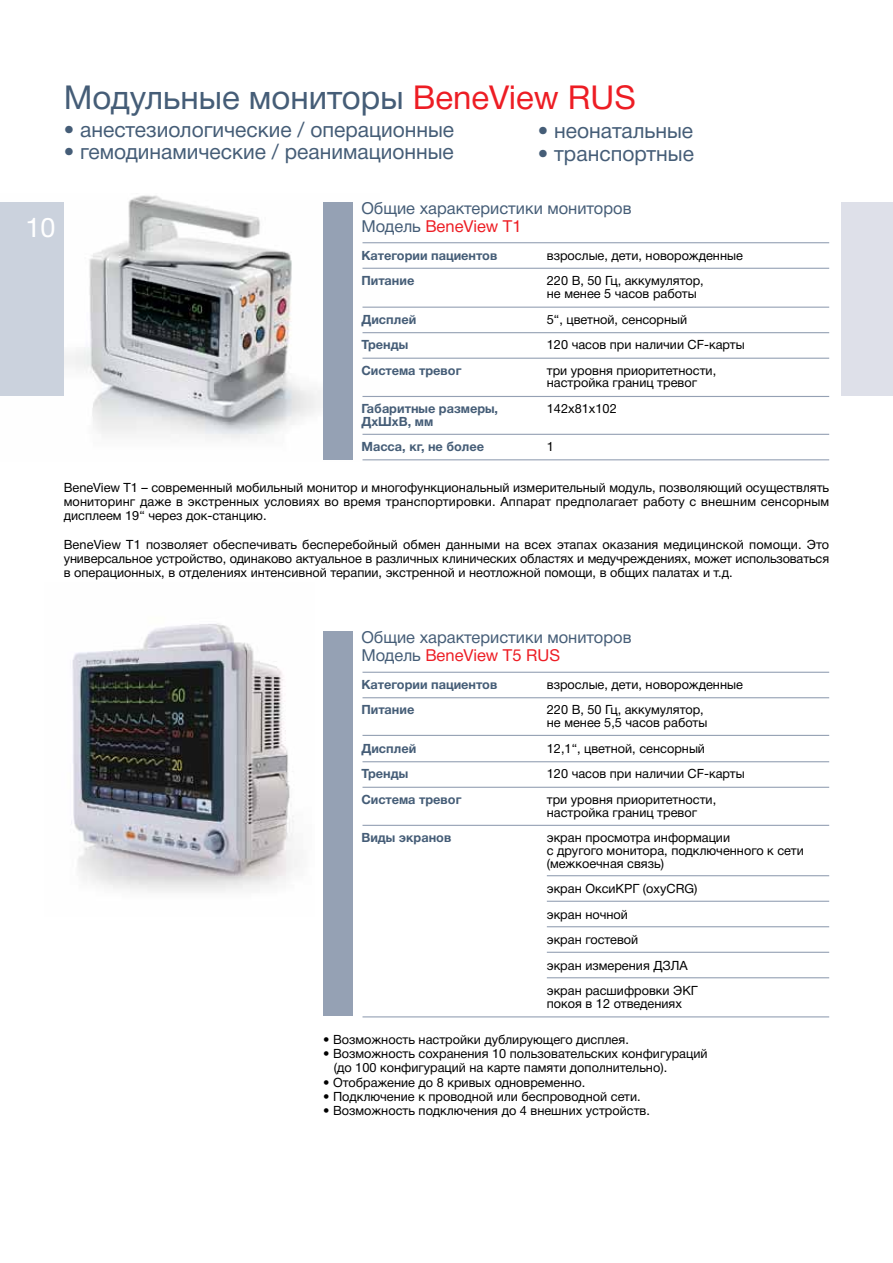
<style>
.page{position:relative;width:893px;height:1263px;background:#fff}
.page>*{position:absolute;margin:0;border:0;box-sizing:border-box;transform-origin:0 0}
.t1{font:33px "Helvetica Neue Cyr";color:#455d77}
.t2{font:27px "Helvetica Neue Cyr";color:#fff}
.t3{font:21px "Helvetica Neue Cyr";color:#455d77}
.t4{font:16.5px/18px "Helvetica Neue Cyr";color:#455d77}
.t5{font:12.75px/25.5px "Helvetica Neue Cyr";color:#000}
.t6{font:700 12.75px/25.5px "Helvetica Neue Cyr";color:#455d77}
.s1{color:#ed1d24}
</style>
<div class="page">
<img style="left:71px;top:623px;width:227px;height:269px">
<img style="left:64px;top:195px;width:316px;height:266px">
<div style="left:0;top:202px;width:64px;height:194px;background:#cbd2dd"></div>
<div style="left:842px;top:202px;width:51px;height:194px;background:#dee0e9"></div>
<hr style="left:362px;top:242px;width:467px;height:1px;background:#95a1b4">
<hr style="left:362px;top:268px;width:467px;height:1px;background:#95a1b4">
<hr style="left:362px;top:307px;width:467px;height:1px;background:#95a1b4">
<hr style="left:362px;top:332px;width:467px;height:1px;background:#95a1b4">
<hr style="left:362px;top:358px;width:467px;height:1px;background:#95a1b4">
<hr style="left:362px;top:396px;width:467px;height:1px;background:#95a1b4">
<div style="left:323px;top:202px;width:30px;height:258px;background:#95a1b4"></div>
<hr style="left:362px;top:672px;width:467px;height:1px;background:#95a1b4">
<hr style="left:362px;top:697px;width:467px;height:1px;background:#95a1b4">
<hr style="left:362px;top:735px;width:467px;height:1px;background:#95a1b4">
<hr style="left:362px;top:761px;width:467px;height:1px;background:#95a1b4">
<hr style="left:362px;top:787px;width:467px;height:1px;background:#95a1b4">
<hr style="left:362px;top:825px;width:467px;height:1px;background:#95a1b4">
<hr style="left:547px;top:875px;width:282px;height:1px;background:#95a1b4">
<hr style="left:547px;top:901px;width:282px;height:1px;background:#95a1b4">
<hr style="left:547px;top:926px;width:282px;height:1px;background:#95a1b4">
<hr style="left:547px;top:952px;width:282px;height:1px;background:#95a1b4">
<hr style="left:547px;top:977px;width:282px;height:1px;background:#95a1b4">
<hr style="left:362px;top:1016px;width:467px;height:1px;background:#95a1b4">
<div style="left:323px;top:631px;width:30px;height:385px;background:#95a1b4"></div>
<hr style="left:362px;top:434px;width:467px;height:1px;background:#95a1b4">
<hr style="left:362px;top:459px;width:467px;height:1px;background:#95a1b4">
<h1 class="t1" style="left:64px;top:79px;width:573px">Модульные мониторы <span class="s1">BeneView RUS</span></h1>
<h3 class="t3" style="left:64px;top:118px;width:392px">• анестезиологические / операционные</h3>
<h3 class="t3" style="left:64px;top:140px;width:392px">• гемодинамические / реанимационные</h3>
<h3 class="t3" style="left:538px;top:119px;width:157px">• неонатальные</h3>
<h3 class="t3" style="left:538px;top:142px;width:158px">• транспортные</h3>
<h2 class="t2" style="left:26px;top:212px;width:32px">10</h2>
<p class="t4" style="left:361px;top:199px;width:272px">Общие характеристики мониторов<br>Модель <span class="s1">BeneView T1</span></p>
<p class="t6" style="left:361px;top:243px;width:137px">Категории пациентов<br>Питание</p>
<p class="t6" style="left:361px;top:306px;width:101px">Дисплей<br>Тренды<br>Система тревог</p>
<p class="t6" style="left:361px;top:402px;width:138px;line-height:12.8px">Габаритные размеры,<br>ДхШхВ, мм</p>
<p class="t6" style="left:361px;top:434px;width:124px">Масса, кг, не более</p>
<p class="t5" style="left:547px;top:243px;width:198px">взрослые, дети, новорожденные<br>220 В, 50 Гц, аккумулятор,</p>
<p class="t5" style="left:547px;top:281px;width:199px">не менее 5 часов работы<br>5“, цветной, сенсорный<br>120 часов при наличии CF-карты три уровня приоритетности,</p>
<p class="t5" style="left:547px;top:370px;width:152px">настройка границ тревог<br>142х81х102</p>
<p class="t5" style="left:547px;top:434px;width:9px">1</p>
<p class="t5" style="left:64px;top:480px;width:767px;line-height:14.2px;text-align:justify">BeneView T1 – современный мобильный монитор и многофункциональный измерительный модуль, позволяющий осуществлять мониторинг даже в экстренных условиях во время транспортировки. Аппарат предполагает работу с внешним сенсорным дисплеем 19“ через док-станцию.</p>
<p class="t5" style="left:64px;top:537px;width:767px;line-height:14.2px;text-align:justify">BeneView T1 позволяет обеспечивать бесперебойный обмен данными на всех этапах оказания медицинской помощи. Это универсальное устройство, одинаково актуальное в различных клинических областях и медучреждениях, может использоваться в операционных, в отделениях интенсивной терапии, экстренной и неотложной помощи, в общих палатах и т.д.</p>
<p class="t4" style="left:361px;top:629px;width:272px">Общие характеристики мониторов<br>Модель <span class="s1">BeneView T5 RUS</span></p>
<p class="t6" style="left:361px;top:672px;width:137px">Категории пациентов<br>Питание</p>
<p class="t6" style="left:361px;top:736px;width:101px">Дисплей<br>Тренды<br>Система тревог</p>
<p class="t6" style="left:361px;top:825px;width:91px">Виды экранов</p>
<p class="t5" style="left:547px;top:672px;width:198px">взрослые, дети, новорожденные<br>220 В, 50 Гц, аккумулятор,</p>
<p class="t5" style="left:547px;top:710px;width:199px">не менее 5,5 часов работы<br>12,1“, цветной, сенсорный<br>120 часов при наличии CF-карты три уровня приоритетности,</p>
<p class="t5" style="left:547px;top:799px;width:185px">настройка границ тревог экран просмотра информации</p>
<p class="t5" style="left:547px;top:844px;width:259px;line-height:12.8px">с другого монитора, подключенного к сети (межкоечная связь)</p>
<p class="t5" style="left:547px;top:876px;width:153px">экран ОксиКРГ (oxyCRG) экран ночной<br>экран гостевой<br>экран измерения ДЗЛА экран расшифровки ЭКГ</p>
<p class="t5" style="left:547px;top:991px;width:137px">покоя в 12 отведениях</p>
<p class="t5" style="left:323px;top:1027px;width:307px">• Возможность настройки дублирующего дисплея.</p>
<p class="t5" style="left:334px;top:1046px;width:375px;line-height:14.2px;text-indent:-11px">• Возможность сохранения 10 пользовательских конфигураций (до 100 конфигураций на карте памяти дополнительно).</p>
<p class="t5" style="left:323px;top:1069px;width:264px">• Отображение до 8 кривых одновременно.</p>
<p class="t5" style="left:323px;top:1084px;width:319px">• Подключение к проводной или беспроводной сети.</p>
<p class="t5" style="left:323px;top:1098px;width:328px">• Возможность подключения до 4 внешних устройств.</p>
</div>
